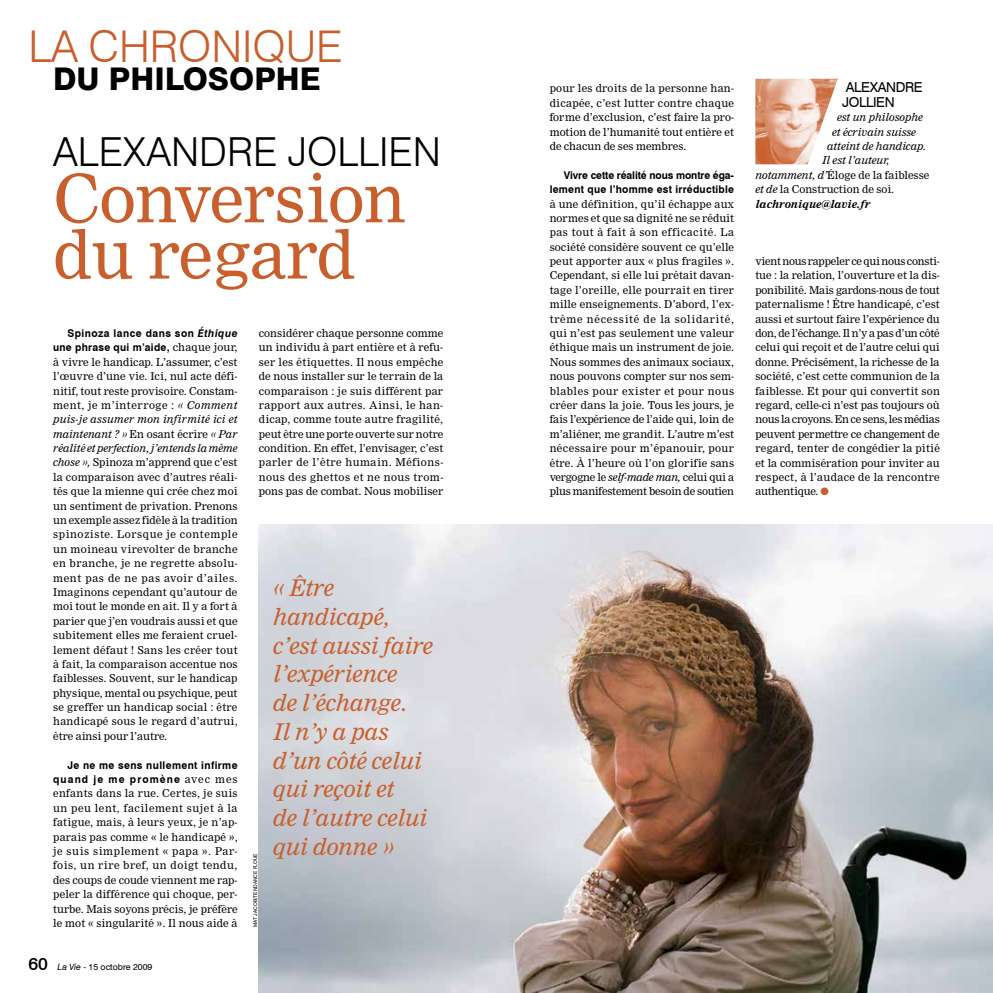
<style>
.page{position:relative;width:993px;height:993px;background:#fff}
.page>*{position:absolute;margin:0;border:0;box-sizing:border-box;transform-origin:0 0}
.t1{font:65px/56.2px "Nimrod";letter-spacing:-.01em;color:#c85f2d}
.t2{font:300 43.75px "Swiss 721 BT";color:#c85f2d}
.t3{font:300 40px "Swiss 721 BT";color:#000}
.t4{font:800 31.25px "Swiss 721 BT";color:#000}
.t5{font:italic 22.5px/28.8px "Nimrod";color:#c85f2d}
.t6{font:13.75px/14.4px "Swiss 721 BT";letter-spacing:-.025em;color:#000}
.t7{font:10.62px/14.4px "Nimrod";color:#000;text-align:justify}
.t8{font:italic 10.62px "Nimrod";color:#000}
.t9{font:700 10.62px/14.4px "Swiss 721 BT";letter-spacing:.005em;color:#000;text-align:right}
.t10{font:700 10.62px/14.4px "Swiss 721 BT";letter-spacing:.045em;color:#000;text-align:right}
.t11{font:700 10.62px/14.4px "Swiss 721 BT";letter-spacing:.025em;color:#000;text-align:right}
.t12{font:italic 700 10.62px "Nimrod";color:#000}
.t13{font:8.75px "Swiss 721 BT";color:#000}
.t14{font:5px "Swiss 721 BT";color:#000}
.s1{font-style:italic}
.s2{font-family:"Nimrod";font-weight:400}
.s3{font-weight:500;font-size:17.5px}
.s4{color:#c85f2d}
</style>
<div class="page">
<img style="left:259px;top:524px;width:733px;height:468px">
<img style="left:755px;top:79px;width:82px;height:85px">
<h2 class="t2" style="left:28px;top:19px;width:316px">LA CHRONIQUE</h2>
<h3 class="t4" style="left:53px;top:60px;width:269px">DU PHILOSOPHE</h3>
<h3 class="t3" style="left:53px;top:127px;width:389px">ALEXANDRE JOLLIEN</h3>
<h1 class="t1" style="left:53px;top:171px;width:354px">Conversion du regard</h1>
<p class="t10" style="left:53px;top:326px;width:186px">Spinoza lance dans son <span class="s1">Éthique </span>une phrase qui m’aide, <span class="s2">chaque jour,</span></p>
<p class="t7" style="left:53px;top:354px;width:186px">à vivre le handicap. L’assumer, c’est l’œuvre d’une vie. Ici, nul acte défi&shy;nitif, tout reste provisoire. Constam&shy;ment, je m’interroge : <span class="s1">« Comment puis-je assumer mon infirmité ici et maintenant ? »</span> En osant écrire <span class="s1">« Par réalité et perfection, j’entends la même chose »,</span> Spinoza m’apprend que c’est la comparaison avec d’autres réali&shy;tés que la mienne qui crée chez moi un sentiment de privation. Prenons un exemple assez fidèle à la tradition spinoziste. Lorsque je contemple un moineau virevolter de branche en branche, je ne regrette absolu&shy;ment pas de ne pas avoir d’ailes.<br>Imaginons cependant qu’autour de moi tout le monde en ait. Il y a fort à parier que j’en voudrais aussi et que subitement elles me feraient cruel&shy;lement défaut ! Sans les créer tout à fait, la comparaison accentue nos faiblesses. Souvent, sur le handicap physique, mental ou psychique, peut se greffer un handicap social : être handicapé sous le regard d’autrui, être ainsi pour l’autre.</p>
<p class="t11" style="left:53px;top:757px;width:186px">Je ne me sens nullement infirme quand je me promène <span class="s2">avec mes</span></p>
<p class="t7" style="left:53px;top:786px;width:186px">enfants dans la rue. Certes, je suis un peu lent, facilement sujet à la fatigue, mais, à leurs yeux, je n’ap&shy;parais pas comme « le handicapé », je suis simplement « papa ». Par&shy;fois, un rire bref, un doigt tendu, des coups de coude viennent me rap&shy;peler la différence qui choque, per&shy;turbe. Mais soyons précis, je préfère le mot « singularité ». Il nous aide à</p>
<p class="t13" style="left:28px;top:961px;width:125px"><span class="s3">60</span> <span class="s1">La Vie</span> - 15 octobre 2009</p>
<p class="t7" style="left:259px;top:326px;width:186px">considérer chaque personne comme un individu à part entière et à refu&shy;ser les étiquettes. Il nous empêche de nous installer sur le terrain de la comparaison : je suis différent par rapport aux autres. Ainsi, le han&shy;dicap, comme toute autre fragilité, peut être une porte ouverte sur notre condition. En effet, l’envisager, c’est parler de l’être humain. Méfions&shy;nous des ghettos et ne nous trom&shy;pons pas de combat. Nous mobiliser</p>
<p class="t14" style="left:252px;top:926px;width:75px;rotate:-90deg">MAT JACOB/TENDANCE FLOUE</p>
<h3 class="t5" style="left:273px;top:573px;width:161px">« Être handicapé, c’est aussi faire l’expérience<br>de l’échange.<br>Il n’y a pas d’un côté celui qui reçoit et<br>de l’autre celui qui donne »</h3>
<p class="t7" style="left:549px;top:81px;width:186px">pour les droits de la personne han&shy;dicapée, c’est lutter contre chaque forme d’exclusion, c’est faire la pro&shy;motion de l’humanité tout entière et de chacun de ses membres.</p>
<p class="t9" style="left:549px;top:168px;width:186px">Vivre cette réalité nous montre éga&shy;lement que l’homme est irréductible</p>
<p class="t7" style="left:549px;top:196px;width:186px">à une définition, qu’il échappe aux normes et que sa dignité ne se réduit pas tout à fait à son efficacité. La société considère souvent ce qu’elle peut apporter aux « plus fragiles ».<br>Cependant, si elle lui prêtait davan&shy;tage l’oreille, elle pourrait en tirer mille enseignements. D’abord, l’ex&shy;trême nécessité de la solidarité, qui n’est pas seulement une valeur éthique mais un instrument de joie.<br>Nous sommes des animaux sociaux, nous pouvons compter sur nos sem&shy;blables pour exister et pour nous créer dans la joie. Tous les jours, je fais l’expérience de l’aide qui, loin de m’aliéner, me grandit. L’autre m’est nécessaire pour m’épanouir, pour être. À l’heure où l’on glorifie sans vergogne le <span class="s1">self-made man,</span> celui qui a plus manifestement besoin de soutien</p>
<p class="t6" style="left:841px;top:80px;width:82px">ALEXANDRE<br>JOLLIEN</p>
<p class="t8" style="left:836px;top:111px;width:87px">est un philosophe</p>
<p class="t8" style="left:831px;top:125px;width:85px">et écrivain suisse</p>
<p class="t8" style="left:826px;top:140px;width:100px">atteint de handicap.</p>
<p class="t8" style="left:821px;top:154px;width:69px">Il est l’auteur,</p>
<p class="t7" style="left:755px;top:168px;width:175px"><span class="s1">notamment, d’</span>Éloge de la faiblesse</p>
<p class="t7" style="left:755px;top:182px;width:140px"><span class="s1">et de</span> la Construction de soi.</p>
<p class="t12" style="left:755px;top:197px;width:117px">lachronique@lavie.fr</p>
<p class="t7" style="left:755px;top:254px;width:186px">vient nous rappeler ce qui nous consti&shy;tue : la relation, l’ouverture et la dis&shy;ponibilité. Mais gardons-nous de tout paternalisme ! Être handicapé, c’est aussi et surtout faire l’expérience du don, de l’échange. Il n’y a pas d’un côté celui qui reçoit et de l’autre celui qui donne. Précisément, la richesse de la société, c’est cette communion de la faiblesse. Et pour qui convertit son regard, celle-ci n’est pas toujours où nous la croyons. En ce sens, les médias peuvent permettre ce changement de regard, tenter de congédier la pitié et la commisération pour inviter au respect, à l’audace de la rencontre authentique. <span class="s4">●</span></p>
</div>
